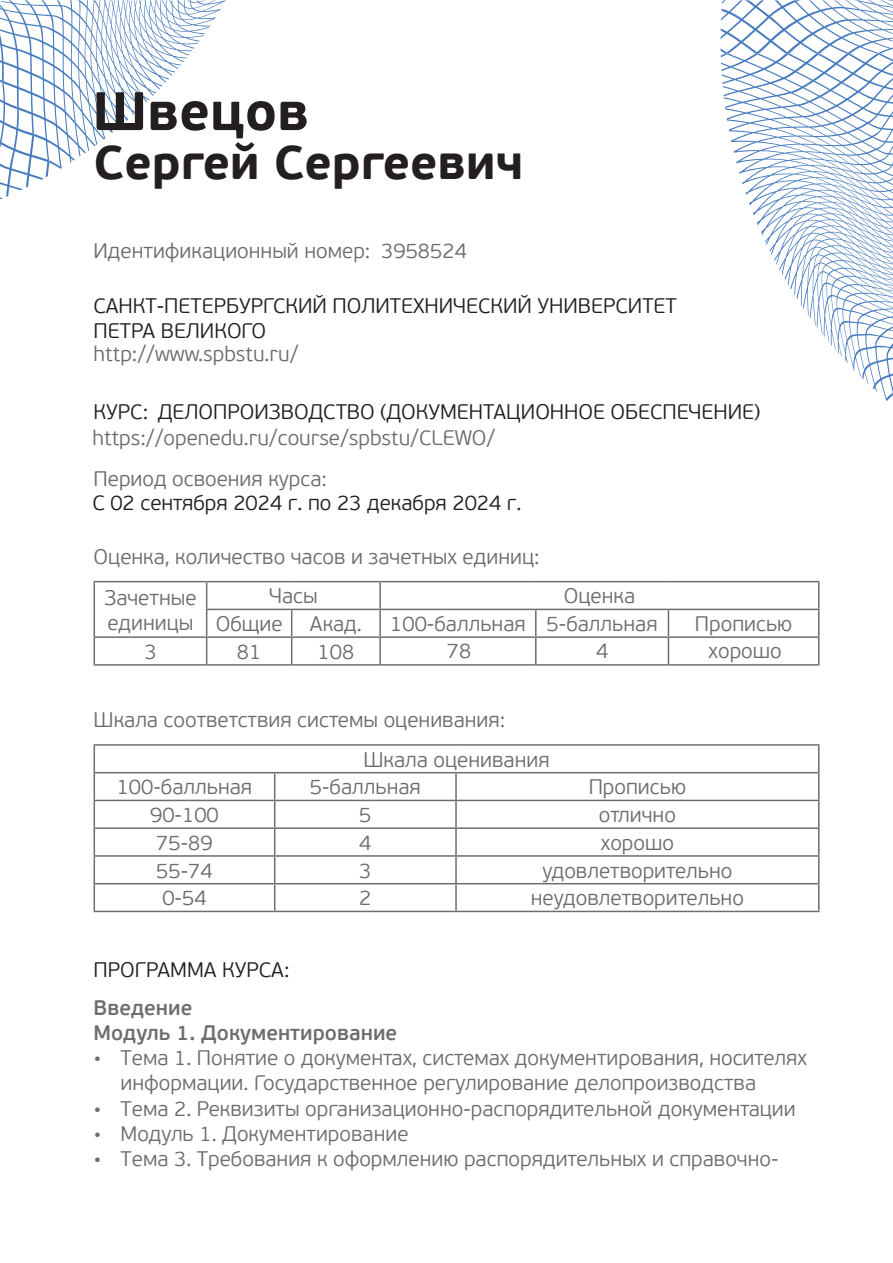
<style>
.page{position:relative;width:893px;height:1263px;background:#fff}
.page>*{position:absolute;margin:0;border:0;box-sizing:border-box;transform-origin:0 0}
.t1{font:700 54px "PF Beau Sans Pro";color:#231f20}
.t2{font:700 48px "PF Beau Sans Pro";color:#231f20}
.t3{font:300 21px/25.2px "PF Beau Sans Pro";color:#6c6d70}
.t4{font:300 21px/25.3px "PF Beau Sans Pro";color:#231f20}
.t5{font:600 21px/25.2px "PF Beau Sans Pro";color:#6c6d70}
</style>
<div class="page">
<svg style="left:720px;top:0;width:173px;height:54px"></svg>
<svg style="left:720px;top:54px;width:173px;height:348px"></svg>
<svg style="left:0;top:0;width:226px;height:199px"></svg>
<hr style="left:94px;top:581px;width:113px;height:1px;background:#6c6d70">
<hr style="left:207px;top:581px;width:85px;height:1px;background:#6c6d70">
<hr style="left:292px;top:581px;width:88px;height:1px;background:#6c6d70">
<hr style="left:380px;top:581px;width:156px;height:1px;background:#6c6d70">
<hr style="left:379px;top:582px;width:2px;height:27px;background:#6c6d70">
<hr style="left:536px;top:581px;width:132px;height:1px;background:#6c6d70">
<hr style="left:668px;top:581px;width:151px;height:1px;background:#6c6d70">
<hr style="left:206px;top:609px;width:86px;height:1px;background:#6c6d70">
<hr style="left:292px;top:609px;width:88px;height:1px;background:#6c6d70">
<hr style="left:380px;top:609px;width:156px;height:1px;background:#6c6d70">
<hr style="left:379px;top:610px;width:2px;height:26px;background:#6c6d70">
<hr style="left:536px;top:609px;width:132px;height:1px;background:#6c6d70">
<hr style="left:668px;top:609px;width:151px;height:1px;background:#6c6d70">
<hr style="left:94px;top:636px;width:113px;height:2px;background:#6c6d70">
<svg style="left:94px;top:582px;width:1px;height:82px"></svg>
<hr style="left:207px;top:636px;width:85px;height:2px;background:#6c6d70">
<svg style="left:206px;top:582px;width:1px;height:82px"></svg>
<hr style="left:292px;top:636px;width:88px;height:2px;background:#6c6d70">
<svg style="left:291px;top:610px;width:1px;height:54px"></svg>
<hr style="left:380px;top:636px;width:156px;height:2px;background:#6c6d70">
<hr style="left:379px;top:638px;width:2px;height:26px;background:#6c6d70">
<hr style="left:536px;top:636px;width:132px;height:2px;background:#6c6d70">
<svg style="left:535px;top:610px;width:1px;height:54px"></svg>
<hr style="left:668px;top:636px;width:151px;height:2px;background:#6c6d70">
<svg style="left:668px;top:610px;width:1px;height:54px"></svg>
<svg style="left:818px;top:582px;width:1px;height:82px"></svg>
<hr style="left:94px;top:664px;width:113px;height:2px;background:#6c6d70">
<hr style="left:207px;top:664px;width:85px;height:2px;background:#6c6d70">
<hr style="left:292px;top:664px;width:88px;height:2px;background:#6c6d70">
<hr style="left:380px;top:664px;width:156px;height:2px;background:#6c6d70">
<hr style="left:536px;top:664px;width:132px;height:2px;background:#6c6d70">
<hr style="left:668px;top:664px;width:151px;height:2px;background:#6c6d70">
<hr style="left:94px;top:744px;width:181px;height:2px;background:#6c6d70">
<hr style="left:275px;top:744px;width:181px;height:2px;background:#6c6d70">
<hr style="left:456px;top:744px;width:363px;height:2px;background:#6c6d70">
<hr style="left:94px;top:772px;width:181px;height:1px;background:#6c6d70">
<hr style="left:275px;top:772px;width:181px;height:1px;background:#6c6d70">
<hr style="left:456px;top:772px;width:363px;height:1px;background:#6c6d70">
<hr style="left:455px;top:773px;width:2px;height:27px;background:#6c6d70">
<hr style="left:94px;top:800px;width:181px;height:1px;background:#6c6d70">
<hr style="left:275px;top:800px;width:181px;height:1px;background:#6c6d70">
<hr style="left:456px;top:800px;width:363px;height:1px;background:#6c6d70">
<hr style="left:455px;top:801px;width:2px;height:26px;background:#6c6d70">
<hr style="left:94px;top:827px;width:181px;height:2px;background:#6c6d70">
<hr style="left:275px;top:827px;width:181px;height:2px;background:#6c6d70">
<hr style="left:456px;top:827px;width:363px;height:2px;background:#6c6d70">
<hr style="left:455px;top:829px;width:2px;height:26px;background:#6c6d70">
<hr style="left:94px;top:855px;width:181px;height:2px;background:#6c6d70">
<hr style="left:275px;top:855px;width:181px;height:2px;background:#6c6d70">
<hr style="left:456px;top:855px;width:363px;height:2px;background:#6c6d70">
<hr style="left:455px;top:857px;width:2px;height:26px;background:#6c6d70">
<hr style="left:94px;top:883px;width:181px;height:1px;background:#6c6d70">
<svg style="left:94px;top:746px;width:1px;height:165px"></svg>
<hr style="left:275px;top:883px;width:181px;height:1px;background:#6c6d70">
<svg style="left:274px;top:773px;width:1px;height:138px"></svg>
<hr style="left:456px;top:883px;width:363px;height:1px;background:#6c6d70">
<hr style="left:455px;top:884px;width:2px;height:27px;background:#6c6d70">
<svg style="left:818px;top:746px;width:1px;height:165px"></svg>
<hr style="left:94px;top:911px;width:181px;height:1px;background:#6c6d70">
<hr style="left:275px;top:911px;width:181px;height:1px;background:#6c6d70">
<hr style="left:456px;top:911px;width:363px;height:1px;background:#6c6d70">
<h1 class="t1" style="left:92px;top:78px;width:218px">Швецов</h1>
<h2 class="t2" style="left:94px;top:133px;width:431px">Сергей Сергеевич</h2>
<p class="t3" style="left:94px;top:238px;width:278px">Идентификационный номер:</p>
<p class="t4" style="left:94px;top:293px;width:585px">САНКТ-ПЕТЕРБУРГСКИЙ ПОЛИТЕХНИЧЕСКИЙ УНИВЕРСИТЕТ<br>ПЕТРА ВЕЛИКОГО</p>
<p class="t3" style="left:94px;top:342px;width:206px">http://www.spbstu.ru/</p>
<p class="t4" style="left:94px;top:400px;width:56px">КУРС:</p>
<p class="t3" style="left:381px;top:238px;width:87px">3958524</p>
<p class="t4" style="left:158px;top:399px;width:604px">ДЕЛОПРОИЗВОДСТВО (ДОКУМЕНТАЦИОННОЕ ОБЕСПЕЧЕНИЕ)</p>
<p class="t3" style="left:92px;top:426px;width:404px">https://openedu.ru/course/spbstu/CLEWO/</p>
<p class="t3" style="left:94px;top:466px;width:235px">Период освоения курса:</p>
<p class="t4" style="left:92px;top:490px;width:430px">С 02 сентября 2024 г. по 23 декабря 2024 г.</p>
<p class="t3" style="left:94px;top:545px;width:448px">Оценка, количество часов и зачетных единиц:</p>
<p class="t3" style="left:104px;top:585px;width:94px">Зачетные единицы</p>
<p class="t3" style="left:269px;top:584px;width:50px">Часы</p>
<p class="t3" style="left:564px;top:584px;width:73px">Оценка</p>
<p class="t3" style="left:216px;top:612px;width:69px">Общие</p>
<p class="t3" style="left:310px;top:612px;width:53px">Акад.</p>
<p class="t3" style="left:390px;top:612px;width:269px">100-балльная 5-балльная</p>
<p class="t3" style="left:695px;top:612px;width:99px">Прописью</p>
<p class="t3" style="left:144px;top:639px;width:14px">3</p>
<p class="t3" style="left:237px;top:639px;width:26px">81</p>
<p class="t3" style="left:318px;top:639px;width:38px">108</p>
<p class="t3" style="left:447px;top:639px;width:26px">78</p>
<p class="t3" style="left:596px;top:639px;width:14px">4</p>
<p class="t3" style="left:709px;top:639px;width:75px">хорошо</p>
<p class="t3" style="left:94px;top:707px;width:413px">Шкала соответствия системы оценивания:</p>
<p class="t3" style="left:363px;top:747px;width:188px">Шкала оценивания</p>
<p class="t3" style="left:117px;top:775px;width:137px">100-балльная</p>
<p class="t3" style="left:310px;top:775px;width:113px">5-балльная</p>
<p class="t3" style="left:589px;top:775px;width:99px">Прописью</p>
<p class="t3" style="left:150px;top:803px;width:70px">90-100</p>
<p class="t3" style="left:359px;top:803px;width:14px">5</p>
<p class="t3" style="left:599px;top:803px;width:79px">отлично</p>
<p class="t3" style="left:156px;top:830px;width:58px">75-89</p>
<p class="t3" style="left:359px;top:830px;width:14px">4</p>
<p class="t3" style="left:601px;top:830px;width:75px">хорошо</p>
<p class="t3" style="left:156px;top:858px;width:58px">55-74</p>
<p class="t3" style="left:359px;top:858px;width:14px">3</p>
<p class="t3" style="left:542px;top:858px;width:192px">удовлетворительно</p>
<p class="t3" style="left:162px;top:886px;width:46px">0-54</p>
<p class="t3" style="left:359px;top:886px;width:14px">2</p>
<p class="t3" style="left:531px;top:886px;width:215px">неудовлетворительно</p>
<p class="t4" style="left:94px;top:957px;width:197px">ПРОГРАММА КУРСА:</p>
<p class="t5" style="left:94px;top:995px;width:305px">Введение<br>Модуль 1. Документирование</p>
<p class="t3" style="left:121px;top:1046px;width:688px;text-indent:-27px">• Тема 1. Понятие о документах, системах документирования, носителях информации. Государственное регулирование делопроизводства</p>
<p class="t3" style="left:94px;top:1096px;width:704px">• Тема 2. Реквизиты организационно-распорядительной документации</p>
<p class="t3" style="left:94px;top:1121px;width:316px">• Модуль 1. Документирование</p>
<p class="t3" style="left:94px;top:1146px;width:686px">• Тема 3. Требования к оформлению распорядительных и справочно-</p>
</div>
